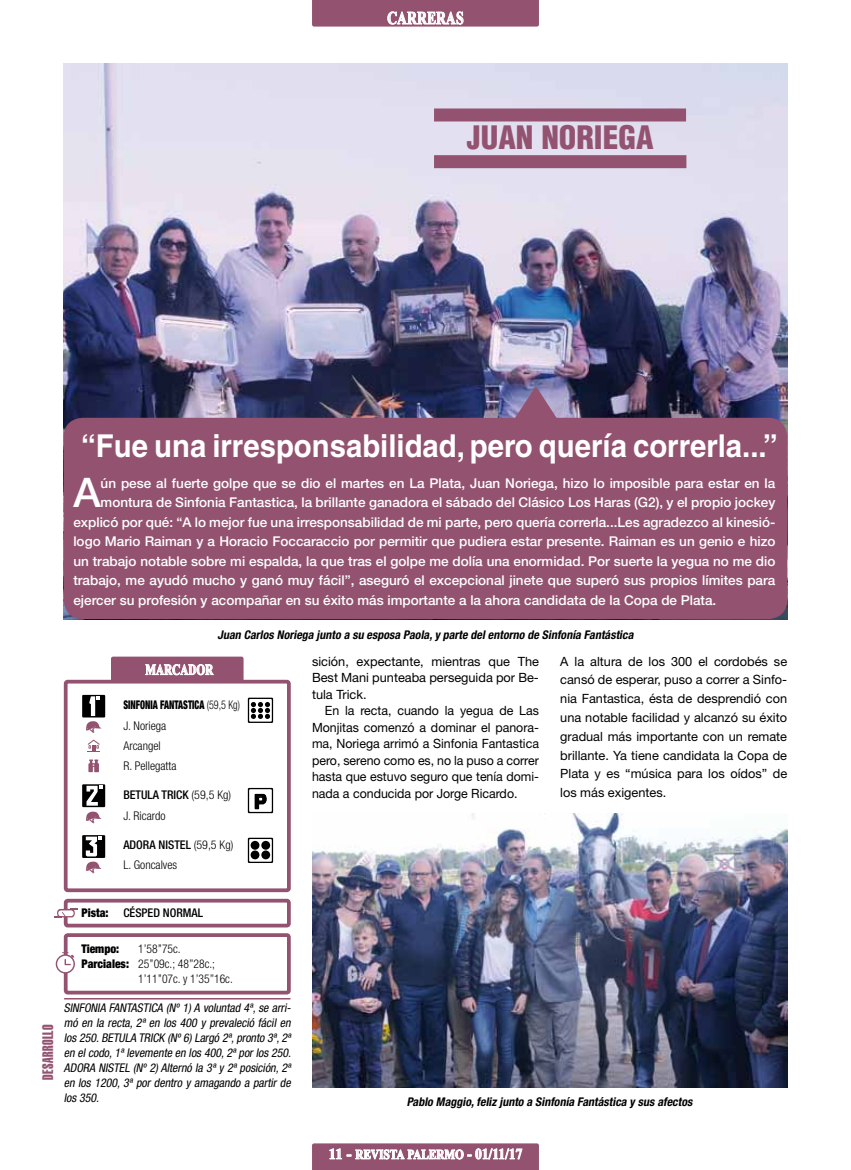
<style>
.page{position:relative;width:851px;height:1170px;background:#fff}
.page>*{position:absolute;margin:0;border:0;box-sizing:border-box;transform-origin:0 0}
.t1{font:500 40.8px "Helvetica Neue LT Std";color:#fff}
.t2{font:700 31.5px "Helvetica";color:#fff;scale:.93 1}
.t3{font:900 condensed 31.5px "Helvetica";color:#935370}
.t4{font:700 18px "Times New Roman";letter-spacing:.02em;color:#fff;scale:.75 1}
.t5{font:15px "Helvetica LT Std Extra Comp";letter-spacing:.025em;color:#935370}
.t6{font:700 15px "Times New Roman";letter-spacing:-.005em;color:#fff;scale:.75 1}
.t7{font:500 13.5px "Helvetica Neue LT Std";color:#fff}
.t8{font:700 13.5px "Times New Roman";color:#fff;scale:.83 1}
.t9{font:12.75px/16.5px "Helvetica Neue LT Std";color:#000;text-align:justify}
.t10{font:italic condensed 12px/15px "Helvetica Neue LT Std";color:#000;text-align:justify}
.t11{font:italic 700 condensed 12px "Helvetica Neue LT Std";color:#000}
.t12{font:300 condensed 12px/15px "Helvetica Neue LT Std";color:#000}
.t13{font:300 condensed 12px/20.2px "Helvetica Neue LT Std";color:#000;scale:.84 1}
.t14{font:900 condensed 12px/15px "Helvetica Neue LT Std";color:#000}
.t15{font:500 condensed 12px "Helvetica Neue LT Std";color:#000}
.s1{font-weight:900}
.s2{font-weight:500}
.s3{font-size:15px}
</style>
<div class="page">
<hr style="left:65px;top:997px;width:225px;height:2px;background:#935370">
<div style="left:64px;top:933px;width:227px;height:61px;border:4px solid #935370;border-radius:2px"></div>
<div style="left:64px;top:898px;width:227px;height:29px;border:4px solid #935370;border-radius:2px"></div>
<svg style="left:55px;top:908px;width:22px;height:9px"></svg>
<svg style="left:56px;top:952px;width:19px;height:21px"></svg>
<div style="left:111px;top:656px;width:132px;height:25px;background:#935370;border-radius:2px"></div>
<div style="left:64px;top:679px;width:227px;height:213px;border:4px solid #935370;border-radius:2px"></div>
<svg style="left:86px;top:811px;width:16px;height:12px"></svg>
<div style="left:82px;top:694px;width:23px;height:23px;background:#000"></div>
<svg style="left:85px;top:696px;width:17px;height:37px"></svg>
<div style="left:82px;top:784px;width:23px;height:23px;background:#000"></div>
<svg style="left:86px;top:785px;width:16px;height:20px"></svg>
<div style="left:82px;top:835px;width:23px;height:22px;background:#000"></div>
<svg style="left:85px;top:836px;width:17px;height:37px"></svg>
<svg style="left:88px;top:739px;width:12px;height:13px"></svg>
<svg style="left:145px;top:664px;width:68px;height:11px"></svg>
<svg style="left:88px;top:759px;width:11px;height:13px"></svg>
<svg style="left:312px;top:1143px;width:227px;height:26px;background:#a57088"></svg>
<svg style="left:312px;top:0;width:227px;height:27px;background:#9d627d"></svg>
<img style="left:64px;top:64px;width:723px;height:555px">
<img style="left:312px;top:813px;width:475px;height:273px">
<svg style="left:248px;top:697px;width:25px;height:26px"></svg>
<svg style="left:248px;top:787px;width:25px;height:26px"></svg>
<svg style="left:248px;top:837px;width:25px;height:25px"></svg>
<svg style="left:250px;top:840px;width:9px;height:9px"></svg>
<div style="left:261px;top:840px;width:9px;height:9px;background:#000;border-radius:50%"></div>
<div style="left:250px;top:850px;width:9px;height:9px;background:#000;border-radius:50%"></div>
<div style="left:261px;top:850px;width:9px;height:9px;background:#000;border-radius:50%"></div>
<div style="left:65px;top:418px;width:721px;height:200px;background:#935370;border-radius:18px"></div>
<div style="left:64px;top:418px;width:723px;height:201px;border:2px solid #935370;border-radius:18px"></div>
<div style="left:434px;top:155px;width:252px;height:13px;background:#935370;border:2px solid #935370"></div>
<div style="left:434px;top:108px;width:252px;height:13px;background:#935370;border:2px solid #935370"></div>
<svg style="left:507px;top:386px;width:57px;height:35px;background:#90749c"></svg>
<h3 class="t4" style="left:387px;top:6px;width:103px">CARRERAS</h3>
<h2 class="t3" style="left:467px;top:118px;width:188px">JUAN NORIEGA</h2>
<h2 class="t2" style="left:81px;top:427px;width:750px">“Fue una irresponsabilidad, pero quería correrla...”</h2>
<h1 class="t1" style="left:73px;top:468px;width:29px">A</h1>
<p class="t7" style="left:101px;top:475px;width:676px">ún pese al fuerte golpe que se dio el martes en La Plata, Juan Noriega, hizo lo imposible para estar en la</p>
<p class="t7" style="left:101px;top:494px;width:676px">montura de Sinfonia Fantastica, la brillante ganadora el sábado del Clásico Los Haras (G2), y el propio jockey</p>
<p class="t7" style="left:73px;top:514px;width:703px">explicó por qué: “A lo mejor fue una irresponsabilidad de mi parte, pero quería correrla...Les agradezco al kinesió-</p>
<p class="t7" style="left:73px;top:533px;width:703px">logo Mario Raiman y a Horacio Foccaraccio por permitir que pudiera estar presente. Raiman es un genio e hizo</p>
<p class="t7" style="left:73px;top:553px;width:703px">un trabajo notable sobre mi espalda, la que tras el golpe me dolía una enormidad. Por suerte la yegua no me dio</p>
<p class="t7" style="left:73px;top:572px;width:703px">trabajo, me ayudó mucho y ganó muy fácil”, aseguró el excepcional jinete que superó sus propios límites para</p>
<p class="t7" style="left:73px;top:592px;width:644px">ejercer su profesión y acompañar en su éxito más importante a la ahora candidata de la Copa de Plata.</p>
<p class="t11" style="left:217px;top:627px;width:420px">Juan Carlos Noriega junto a su esposa Paola,y parte delentorno de Sinfonía Fantástica</p>
<p class="t6" style="left:145px;top:659px;width:92px">MARCADOR</p>
<p class="t13" style="left:123px;top:694px;width:140px"><span class="s1">SINFONIA FANTASTICA</span> (59,5 Kg)<br>J. Noriega<br>Arcangel<br>R. Pellegatta</p>
<p class="t12" style="left:123px;top:784px;width:109px;line-height:20.2px"><span class="s2">BETULA TRICK</span> (59,5 Kg)<br>J. Ricardo</p>
<p class="t15" style="left:123px;top:837px;width:8px">ADORA</p>
<p class="t12" style="left:123px;top:834px;width:111px;line-height:20.2px;text-indent:35px"><span class="s2">NISTEL</span> (59,5 Kg)<br>L. Goncalves</p>
<p class="t9" style="left:312px;top:652px;width:228px">sición, expectante, mientras que The Best Mani punteaba perseguida por Be&shy;tula Trick.</p>
<p class="t9" style="left:312px;top:702px;width:228px;text-indent:13px">En la recta, cuando la yegua de Las Monjitas comenzó a dominar el panora&shy;ma, Noriega arrimó a Sinfonia Fantastica pero, sereno como es, no la puso a correr hasta que estuvo seguro que tenía domi&shy;nada a conducida por Jorge Ricardo.</p>
<p class="t9" style="left:560px;top:651px;width:228px;line-height:18.8px">A la altura de los 300 el cordobés se cansó de esperar, puso a correr a Sinfo&shy;nia Fantastica, ésta de desprendió con una notable facilidad y alcanzó su éxito gradual más importante con un remate brillante. Ya tiene candidata la Copa de Plata y es “música para los oídos” de los más exigentes.</p>
<p class="t5" style="left:39px;top:1079px;width:56px;rotate:-90deg">DESARROLLO</p>
<p class="t15" style="left:123px;top:905px;width:81px">CÉSPED NORMAL</p>
<p class="t12" style="left:138px;top:941px;width:96px">1’58’’75c.<br>25’’09c.; 48’’28c.;<br>1’11’’07c. y 1’35’’16c.</p>
<p class="t14" style="left:81px;top:905px;width:29px">Pista:</p>
<p class="t14" style="left:81px;top:941px;width:49px">Tiempo:<br>Parciales:</p>
<p class="t10" style="left:64px;top:1000px;width:231px">SINFONIA FANTASTICA (Nº 1) A voluntad 4ª,se arri&shy;mó en la recta, 2ª en los 400 y prevaleció fácil en los 250.BETULA TRICK (Nº6) Largó 2ª,pronto 3ª,2ª en elcodo,1ªlevemente en los 400,2ªporlos 250.<br>ADORA NISTEL (Nº 2) Alternó la 3ª y 2ª posición,2ª en los 1200, 3ª por dentro y amagando a partir de los 350.</p>
<p class="t11" style="left:406px;top:1094px;width:290px">Pablo Maggio,feliz junto a Sinfonía Fantástica y sus afectos</p>
<p class="t8" style="left:328px;top:1144px;width:235px"><span class="s3">11 -</span> REVISTA PALERMO <span class="s3">- 01/11/17</span></p>
</div>
